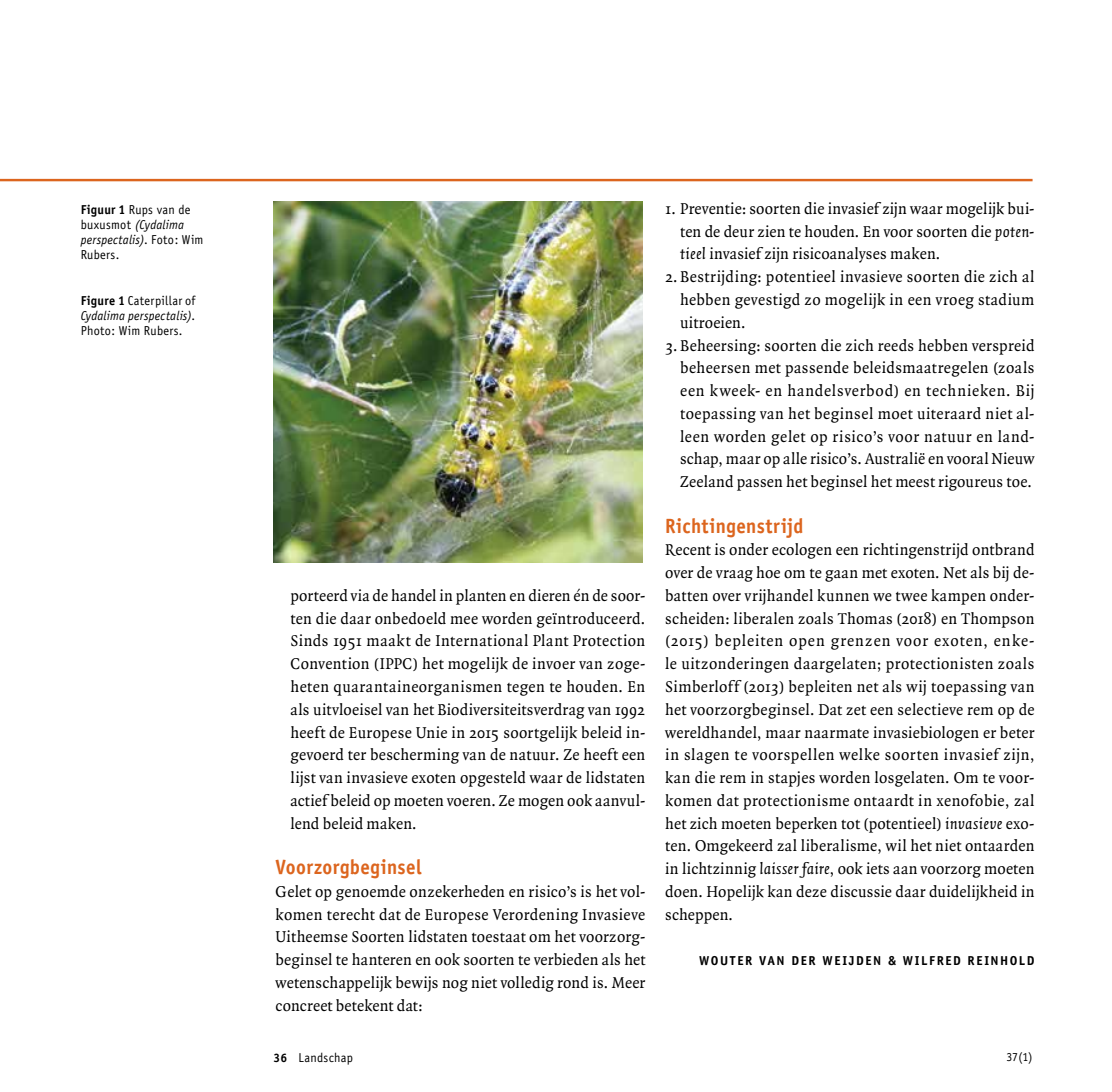
<style>
.page{position:relative;width:1112px;height:1092px;background:#fff}
.page>*{position:absolute;margin:0;border:0;box-sizing:border-box;transform-origin:0 0}
.t1{font:700 20.65px "Officina Sans";letter-spacing:.02em;color:#dc651e;scale:.92 1}
.t2{font:16.8px/22.8px "Quadraat OT";letter-spacing:.015em;color:#000;text-align:justify;scale:.96 1}
.t3{font:italic 12.95px/15px "Officina Sans ITC";letter-spacing:.015em;color:#000;scale:.95 1}
.t4{font:12.95px "Officina Sans";letter-spacing:.025em;color:#000;scale:.95 1}
.t5{font:700 12.95px "Officina Sans";letter-spacing:.115em;color:#000}
.t6{font:12.25px "Officina Sans";color:#000;scale:.96 1}
.s1{font-family:"Officina Sans Bold ITC"}
.s2{font-family:"Officina Sans";font-style:normal}
.s3{font-family:"Officina Sans Bold ITC";font-style:normal}
.s4{font-style:normal}
.s5{font-style:italic;font-size:16.97px}
.s6{font-weight:700;font-size:12.25px}
</style>
<div class="page">
<hr style="left:0;top:179px;width:1032px;height:2px;background:#dc651e">
<img style="left:273px;top:201px;width:369px;height:362px">
<p class="t4" style="left:81px;top:202px;width:117px"><span class="s1">Figuur 1</span> Rups van de</p>
<p class="t3" style="left:81px;top:217px;width:131px"><span class="s2">buxusmot</span> (Cydalima perspectalis)<span class="s2">. Foto: Wim</span></p>
<p class="t4" style="left:81px;top:247px;width:42px">Rubers.</p>
<p class="t3" style="left:81px;top:293px;width:122px"><span class="s3">Figure 1</span> <span class="s4">Caterpillar of<br></span>Cydalima perspectalis)<span class="s2">.</span></p>
<p class="t4" style="left:81px;top:323px;width:109px">Photo: Wim Rubers.</p>
<p class="t2" style="left:290px;top:584px;width:371px">porteerd via de handel in planten en dieren én de soor&shy;ten die daar onbedoeld mee worden geïntroduceerd.<br>Sinds 1951 maakt de International Plant Protection Convention (IPPC) het mogelijk de invoer van zoge&shy;heten quarantaineorganismen tegen te houden. En als uitvloeisel van het Biodiversiteitsverdrag van 1992 heeft de Europese Unie in 2015 soortgelijk beleid in&shy;gevoerd ter bescherming van de natuur. Ze heeft een lijst van invasieve exoten opgesteld waar de lidstaten actief beleid op moeten voeren. Ze mogen ook aanvul&shy;lend beleid maken.</p>
<p class="t1" style="left:275px;top:854px;width:160px">Voorzorgbeginsel</p>
<p class="t2" style="left:275px;top:880px;width:386px">Gelet op genoemde onzekerheden en risico’s is het vol&shy;komen terecht dat de Europese Verordening Invasieve Uitheemse Soorten lidstaten toestaat om het voorzorg&shy;beginsel te hanteren en ook soorten te verbieden als het wetenschappelijk bewijs nog niet volledig rond is. Meer concreet betekent dat:</p>
<p class="t2" style="left:665px;top:197px;width:386px">1. Preventie: soorten die invasief zijn waar mogelijk bui-</p>
<p class="t2" style="left:680px;top:220px;width:370px">ten de deur zien te houden. En voor soorten die <span class="s5">poten-</span></p>
<p class="t2" style="left:680px;top:243px;width:272px"><span class="s5">tieel</span> invasief zijn risicoanalyses maken.</p>
<p class="t2" style="left:665px;top:266px;width:386px">2.Bestrijding: potentieel invasieve soorten die zich al</p>
<p class="t2" style="left:680px;top:288px;width:370px">hebben gevestigd zo mogelijk in een vroeg stadium</p>
<p class="t2" style="left:680px;top:311px;width:70px">uitroeien.</p>
<p class="t2" style="left:680px;top:334px;width:370px;text-indent:-15px">3. Beheersing: soorten die zich reeds hebben verspreid beheersen met passende beleidsmaatregelen (zoals een kweek- en handelsverbod) en technieken. Bij toepassing van het beginsel moet uiteraard niet al&shy;leen worden gelet op risico’s voor natuur en land&shy;schap, maar op alle risico’s. Australië en vooral Nieuw Zeeland passen het beginsel het meest rigoureus toe.</p>
<p class="t1" style="left:665px;top:512px;width:152px">Richtingenstrijd</p>
<p class="t2" style="left:665px;top:539px;width:386px">Recent is onder ecologen een richtingenstrijd ontbrand over de vraag hoe om te gaan met exoten. Net als bij de&shy;batten over vrijhandel kunnen we twee kampen onder&shy;scheiden: liberalen zoals Thomas (2018) en Thompson (2015) bepleiten open grenzen voor exoten, enke&shy;le uitzonderingen daargelaten; protectionisten zoals Simberloff (2013) bepleiten net als wij toepassing van het voorzorgbeginsel. Dat zet een selectieve rem op de wereldhandel, maar naarmate invasiebiologen er beter in slagen te voorspellen welke soorten invasief zijn, kan die rem in stapjes worden losgelaten. Om te voor&shy;komen dat protectionisme ontaardt in xenofobie, zal het zich moeten beperken tot (potentieel) <span class="s5">invasieve</span> exo&shy;ten. Omgekeerd zal liberalisme, wil het niet ontaarden in lichtzinnig <span class="s5">laisser faire</span>, ook iets aan voorzorg moeten doen. Hopelijk kan deze discussie daar duidelijkheid in scheppen.</p>
<p class="t5" style="left:699px;top:952px;width:337px">WOUTER VAN DER WEIJDEN &amp; WILFRED REINHOLD</p>
<p class="t4" style="left:273px;top:1049px;width:85px"><span class="s6">36</span> Landschap</p>
<p class="t6" style="left:1006px;top:1050px;width:29px">37(1)</p>
</div>
